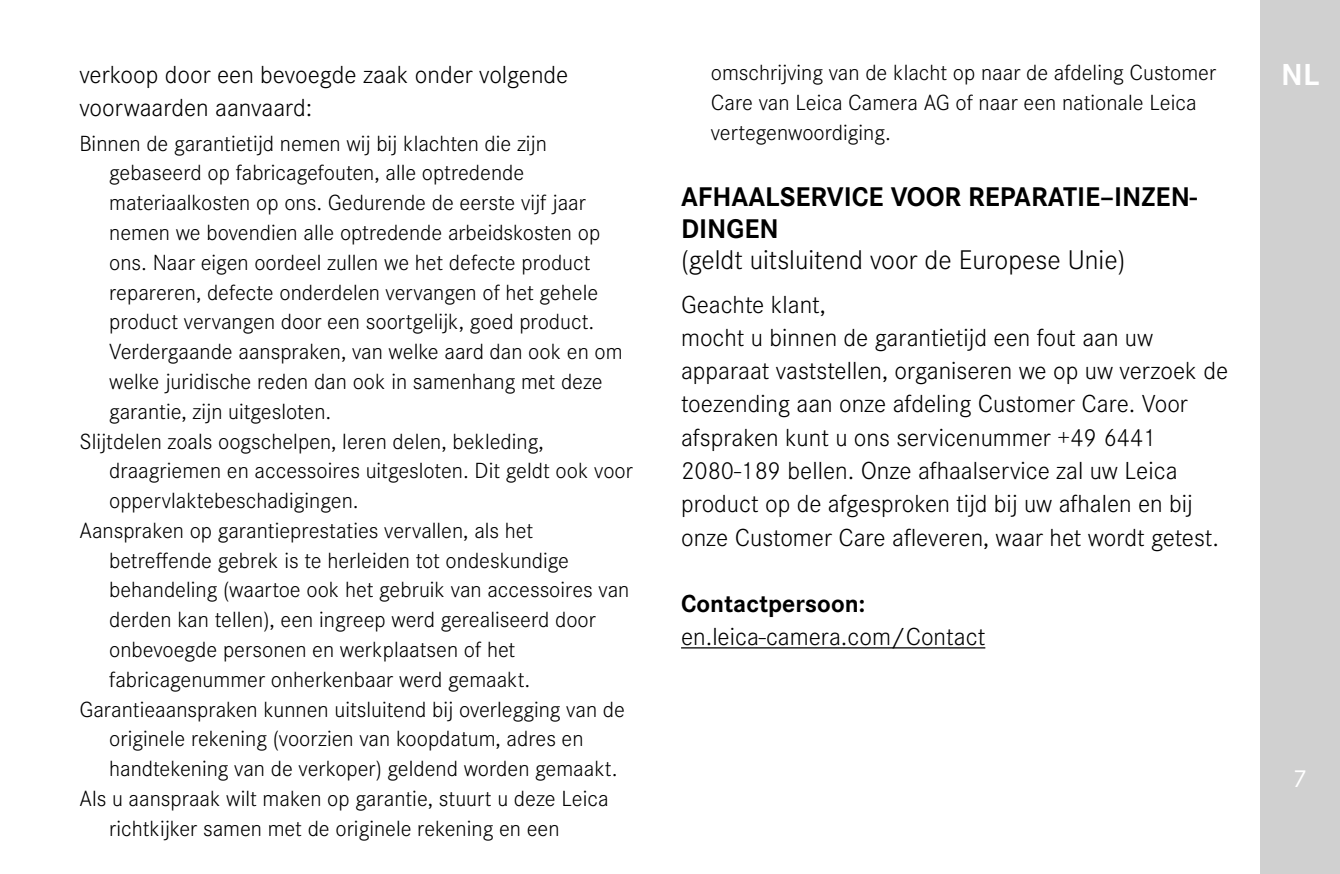
<style>
.page{position:relative;width:1340px;height:874px;background:#fff}
.page>*{position:absolute;margin:0;border:0;box-sizing:border-box;transform-origin:0 0}
.t1{font:700 31.5px "Corporate S";color:#fff}
.Heading____Heading_0{font:700 28px/31.5px "Corporate S";color:#000}
.Heading____Heading_0-2{font:300 28px "Corporate S";color:#000}
.Text____Body_Text{font:300 25.55px/33.2px "Corporate S";color:#000}
.Text____Body_Text-2{font:700 25.55px "Corporate S";color:#000}
.t2{font:25.55px "Corporate S";color:#fff}
.t3{font:300 22.75px/29.8px "Corporate S";color:#000}
</style>
<div class="page">
<div style="left:1260px;top:0;width:79px;height:873px;background:#d0d0d0"></div>
<hr style="left:681px;top:647px;width:304px;height:1px;background:#000">
<p class="Text____Body_Text" style="left:79px;top:56px;width:490px">verkoop door een bevoegde zaak onder volgende voorwaarden aanvaard:</p>
<p class="t3" style="left:109px;top:127px;width:515px;text-indent:-30px">Binnen de garantietijd nemen wij bij klachten die zijn gebaseerd op fabricagefouten, alle optredende materiaalkosten op ons. Gedurende de eerste vijf jaar nemen we bovendien alle optredende arbeidskosten op ons. Naar eigen oordeel zullen we het defecte product repareren, defecte onderdelen vervangen of het gehele product vervangen door een soortgelijk, goed product.<br>Verdergaande aanspraken, van welke aard dan ook en om welke juridische reden dan ook in samenhang met deze garantie, zijn uitgesloten.</p>
<p class="t3" style="left:109px;top:424px;width:525px;text-indent:-30px">Slijtdelen zoals oogschelpen, leren delen, bekleding, draagriemen en accessoires uitgesloten. Dit geldt ook voor oppervlaktebeschadigingen.</p>
<p class="t3" style="left:109px;top:514px;width:522px;text-indent:-30px">Aanspraken op garantieprestaties vervallen, als het betreffende gebrek is te herleiden tot ondeskundige behandeling (waartoe ook het gebruik van accessoires van derden kan tellen), een ingreep werd gerealiseerd door onbevoegde personen en werkplaatsen of het fabricagenummer onherkenbaar werd gemaakt.</p>
<p class="t3" style="left:109px;top:692px;width:517px;text-indent:-30px">Garantieaanspraken kunnen uitsluitend bij overlegging van de originele rekening (voorzien van koopdatum, adres en handtekening van de verkoper) geldend worden gemaakt.</p>
<p class="t3" style="left:109px;top:781px;width:501px;text-indent:-30px">Als u aanspraak wilt maken op garantie, stuurt u deze Leica richtkijker samen met de originele rekening en een</p>
<p class="t3" style="left:711px;top:57px;width:507px">omschrijving van de klacht op naar de afdeling Customer<br>Care van Leica Camera AG of naar een nationale Leica vertegenwoordiging.</p>
<p class="Heading____Heading_0" style="left:681px;top:179px;width:517px">AFHAALSERVICE VOOR REPARATIE–INZEN-<br>DINGEN</p>
<p class="Heading____Heading_0-2" style="left:681px;top:240px;width:446px">(geldt uitsluitend voor de Europese Unie)</p>
<p class="Text____Body_Text" style="left:681px;top:286px;width:146px">Geachte klant,</p>
<p class="Text____Body_Text" style="left:681px;top:319px;width:548px">mocht u binnen de garantietijd een fout aan uw apparaat vaststellen, organiseren we op uw verzoek de toezending aan onze afdeling Customer Care. Voor afspraken kunt u ons servicenummer +49 6441<br>2080-189 bellen. Onze afhaalservice zal uw Leica product op de afgesproken tijd bij uw afhalen en bij onze Customer Care afleveren, waar het wordt getest.</p>
<p class="Text____Body_Text-2" style="left:681px;top:583px;width:185px">Contactpersoon:</p>
<p class="Text____Body_Text" style="left:681px;top:618px;width:306px">en.leica-camera.com/Contact</p>
<h1 class="t1" style="left:1281px;top:49px;width:39px">NL</h1>
<p class="t2" style="left:1293px;top:759px;width:15px">7</p>
</div>
